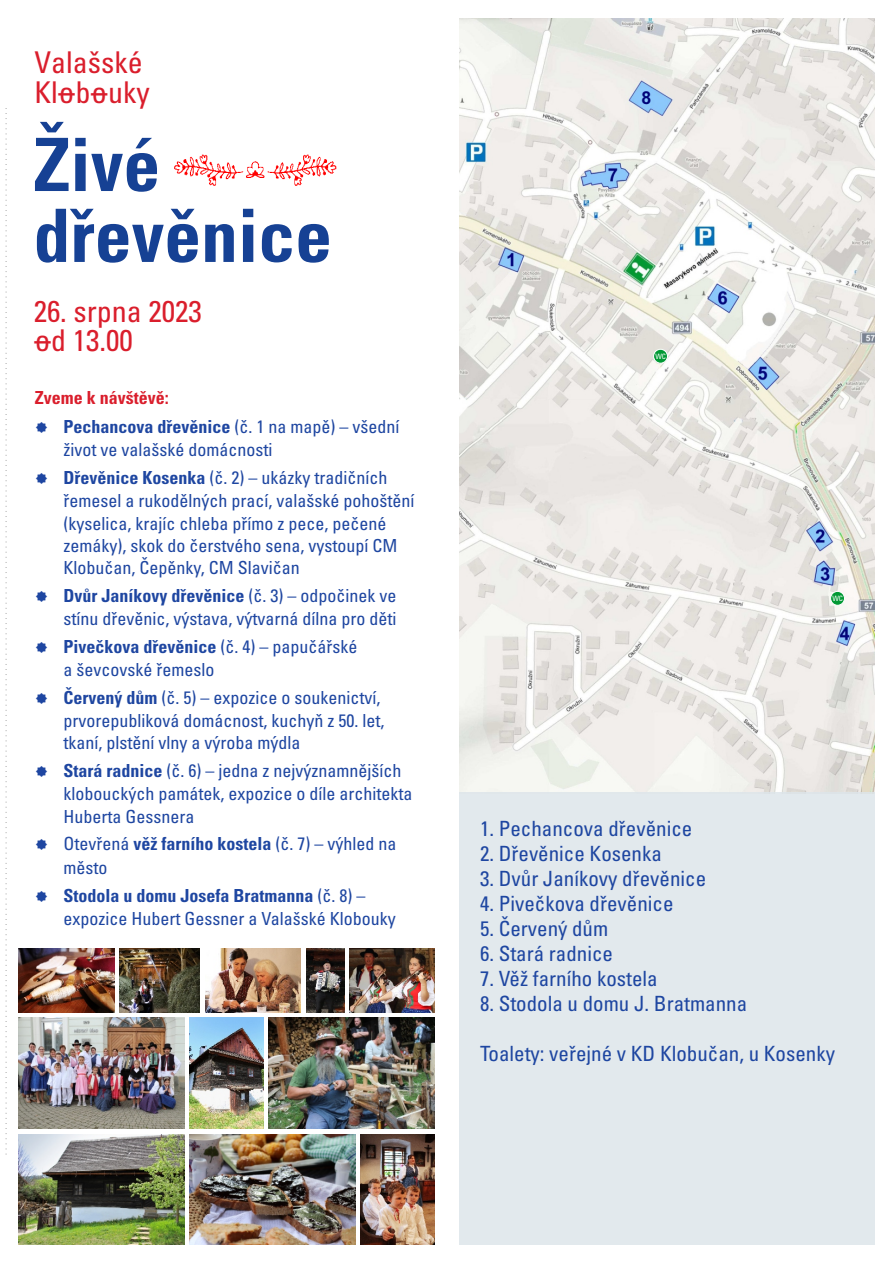
<style>
.page{position:relative;width:893px;height:1263px;background:#fff}
.page>*{position:absolute;margin:0;border:0;box-sizing:border-box;transform-origin:0 0}
.t1{font:73.65px/70.9px "Univers LT Pro Bold Cond VK";color:#164194}
.t2{font:condensed 30px/29.2px "Univers LT Pro VK";color:#da1e2c}
.t3{font:condensed 21px "Univers LT Pro";color:#1e46a1}
.t4{font:condensed 18px/23.2px "Univers LT Pro";color:#1e46a1}
.t5{font:18px "Univers LT Pro Bold Cond VK";color:#da1e2c}
.t6{font:700 17.7px "Arial";color:#000378}
.t7{font:condensed 7.35px "Univers LT Pro";color:#fff}
.s1{font-weight:700}
</style>
<div class="page">
<svg style="left:6px;top:108px;width:1px;height:1047px"></svg>
<img style="left:18px;top:1134px;width:166px;height:110px">
<img style="left:268px;top:1018px;width:166px;height:110px">
<img style="left:361px;top:1134px;width:73px;height:110px">
<img style="left:189px;top:1018px;width:74px;height:110px">
<img style="left:18px;top:1018px;width:166px;height:110px">
<img style="left:190px;top:1134px;width:165px;height:110px">
<img style="left:174px;top:154px;width:163px;height:32px">
<img style="left:18px;top:948px;width:96px;height:64px">
<img style="left:120px;top:948px;width:79px;height:64px">
<img style="left:205px;top:948px;width:96px;height:64px">
<img style="left:350px;top:948px;width:84px;height:64px">
<img style="left:306px;top:948px;width:38px;height:64px">
<img style="left:459px;top:19px;width:416px;height:773px">
<div style="left:459px;top:792px;width:416px;height:453px;background:#dde5ea"></div>
<div style="left:653px;top:349px;width:15px;height:15px;background:#019934;border:1px solid #fff;border-radius:50%"></div>
<div style="left:830px;top:591px;width:15px;height:15px;background:#019934;border:1px solid #fff;border-radius:50%"></div>
<h2 class="t2" style="left:35px;top:52px;width:117px">Valašské<br>Klobouky</h2>
<h1 class="t1" style="left:33px;top:139px;width:300px">Živé dřevěnice</h1>
<h2 class="t2" style="left:34px;top:300px;width:170px">26. srpna 2023 od 13.00</h2>
<p class="t5" style="left:35px;top:391px;width:135px">Zveme k návštěvě:</p>
<p class="t4" style="left:64px;top:417px;width:337px"><span class="s1">Pechancova dřevěnice</span> (č. 1 na mapě) – všední život ve valašské domácnosti</p>
<p class="t4" style="left:64px;top:469px;width:352px;line-height:22.5px"><span class="s1">Dřevěnice Kosenka</span> (č. 2) – ukázky tradičních řemesel a rukodělných prací, valašské pohoštění (kyselica, krajíc chleba přímo z pece, pečené zemáky), skok do čerstvého sena, vystoupí CM Klobučan, Čepěnky, CM Slavičan</p>
<p class="t4" style="left:64px;top:586px;width:334px"><span class="s1">Dvůr Janíkovy dřevěnice</span> (č. 3) – odpočinek ve stínu dřevěnic, výstava, výtvarná dílna pro děti</p>
<p class="t4" style="left:64px;top:637px;width:295px"><span class="s1">Pivečkova dřevěnice</span> (č. 4) – papučářské a ševcovské řemeslo</p>
<p class="t4" style="left:64px;top:688px;width:322px;line-height:22.8px"><span class="s1">Červený dům</span> (č. 5) – expozice o soukenictví, prvorepubliková domácnost, kuchyň z 50. let, tkaní, plstění vlny a výroba mýdla</p>
<p class="t4" style="left:64px;top:762px;width:350px;line-height:22.8px"><span class="s1">Stará radnice</span> (č. 6) – jedna z nejvýznamnějších klobouckých památek, expozice o díle architekta<br>Huberta Gessnera</p>
<p class="t4" style="left:64px;top:835px;width:334px">Otevřená <span class="s1">věž farního kostela</span> (č. 7) – výhled na město</p>
<p class="t4" style="left:64px;top:886px;width:334px"><span class="s1">Stodola u domu Josefa Bratmanna</span> (č. 8) – expozice Hubert Gessner a Valašské Klobouky</p>
<p class="t6" style="left:642px;top:91px;width:11px">8</p>
<p class="t7" style="left:655px;top:354px;width:12px">WC</p>
<p class="t7" style="left:832px;top:596px;width:12px">WC</p>
<p class="t3" style="left:480px;top:821px;width:214px">1. Pechancova dřevěnice</p>
<p class="t3" style="left:480px;top:846px;width:183px">2. Dřevěnice Kosenka</p>
<p class="t3" style="left:480px;top:896px;width:195px">4. Pivečkova dřevěnice</p>
<p class="t3" style="left:480px;top:871px;width:228px">3. Dvůr Janíkovy dřevěnice</p>
<p class="t3" style="left:480px;top:921px;width:130px">5. Červený dům</p>
<p class="t3" style="left:480px;top:946px;width:134px">6. Stará radnice</p>
<p class="t3" style="left:480px;top:971px;width:179px">7. Věž farního kostela</p>
<p class="t3" style="left:480px;top:996px;width:269px">8. Stodola u domu J. Bratmanna</p>
<p class="t3" style="left:480px;top:1046px;width:357px">Toalety: veřejné v KD Klobučan, u Kosenky</p>
</div>
